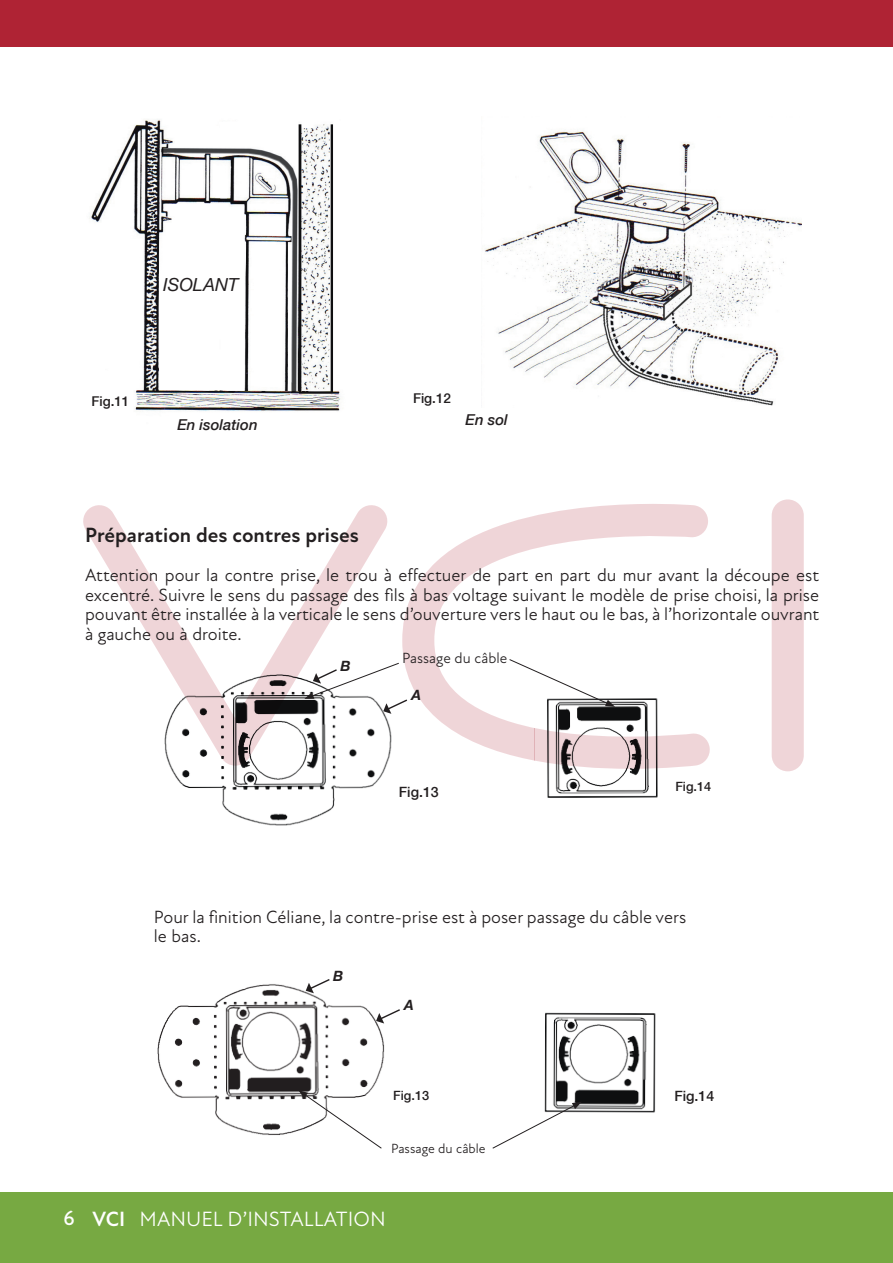
<style>
.page{position:relative;width:893px;height:1263px;background:#fff}
.page>*{position:absolute;margin:0;border:0;box-sizing:border-box;transform-origin:0 0}
.t1{font:700 21px "Atten New";color:#231f20}
.t2{font:21px "Atten New";color:#fff}
.t3{font:18px/19.5px "Atten New";color:#231f20;text-align:justify}
.t4{font:italic 18px "Helvetica Neue";color:#231f20}
.t5{font:italic 500 15px "Helvetica Neue";color:#231f20}
.t6{font:15px "Atten New";color:#231f20}
.t7{font:500 14.1px "Helvetica Neue";color:#231f20}
.t8{font:italic 700 14.1px "Helvetica Neue";color:#231f20}
.t9{font:13.5px "Atten New";color:#231f20}
.t10{font:500 13.5px "Helvetica Neue";color:#231f20}
.t11{font:500 12.75px "Helvetica Neue";color:#231f20}
.s1{font-weight:500}
.s2{font-weight:700}
</style>
<div class="page">
<svg style="left:83px;top:505px;width:305px;height:169px"></svg>
<svg style="left:402px;top:504px;width:308px;height:263px"></svg>
<div style="left:772px;top:499px;width:32px;height:272px;background:#efd5d8;border-radius:16px"></div>
<div style="left:0;top:1193px;width:893px;height:70px;background:#77a942"></div>
<div style="left:0;top:0;width:893px;height:47px;background:#af2334"></div>
<img style="left:482px;top:131px;width:319px;height:275px">
<img style="left:89px;top:119px;width:252px;height:292px">
<img style="left:164px;top:674px;width:228px;height:152px">
<img style="left:535px;top:687px;width:140px;height:111px">
<svg style="left:304px;top:662px;width:105px;height:52px"></svg>
<svg style="left:509px;top:658px;width:106px;height:49px"></svg>
<img style="left:157px;top:984px;width:228px;height:151px">
<img style="left:544px;top:1012px;width:112px;height:101px">
<svg style="left:306px;top:979px;width:25px;height:14px"></svg>
<svg style="left:376px;top:1008px;width:24px;height:15px"></svg>
<svg style="left:298px;top:1090px;width:84px;height:59px"></svg>
<svg style="left:492px;top:1102px;width:90px;height:47px"></svg>
<p class="t4" style="left:163px;top:269px;width:77px">ISOLANT</p>
<p class="t10" style="left:91px;top:390px;width:40px">Fig.11</p>
<p class="t10" style="left:413px;top:388px;width:40px">Fig.12</p>
<p class="t5" style="left:177px;top:412px;width:82px">En isolation</p>
<p class="t5" style="left:466px;top:407px;width:44px">En sol</p>
<p class="t1" style="left:85px;top:523px;width:275px">Préparation des contres prises</p>
<p class="t3" style="left:85px;top:566px;width:736px">Attention pour la contre prise, le trou à effectuer de part en part du mur avant la découpe est excentré. Suivre le sens du passage des fils à bas voltage suivant le modèle de prise choisi, la prise pouvant être installée à la verticale le sens d’ouverture vers le haut ou le bas, à l’horizontale ouvrant à gauche ou à droite.</p>
<p class="t8" style="left:340px;top:654px;width:12px">B</p>
<p class="t6" style="left:402px;top:649px;width:106px">Passage du câble</p>
<p class="t8" style="left:411px;top:684px;width:11px">A</p>
<p class="t7" style="left:399px;top:781px;width:41px">Fig.13</p>
<p class="t11" style="left:675px;top:776px;width:37px">Fig.14</p>
<p class="t3" style="left:154px;top:907px;width:534px">Pour la finition Céliane, la contre-prise est à poser passage du câble vers le bas.</p>
<p class="t8" style="left:333px;top:964px;width:12px">B</p>
<p class="t8" style="left:404px;top:993px;width:11px">A</p>
<p class="t11" style="left:393px;top:1085px;width:37px">Fig.13</p>
<p class="t9" style="left:391px;top:1141px;width:96px">Passage du câble</p>
<p class="t2" style="left:63px;top:1206px;width:324px"><span class="s1">6</span> <span class="s2">VCI</span> MANUEL D’INSTALLATION</p>
<p class="t7" style="left:674px;top:1084px;width:41px">Fig.14</p>
</div>
